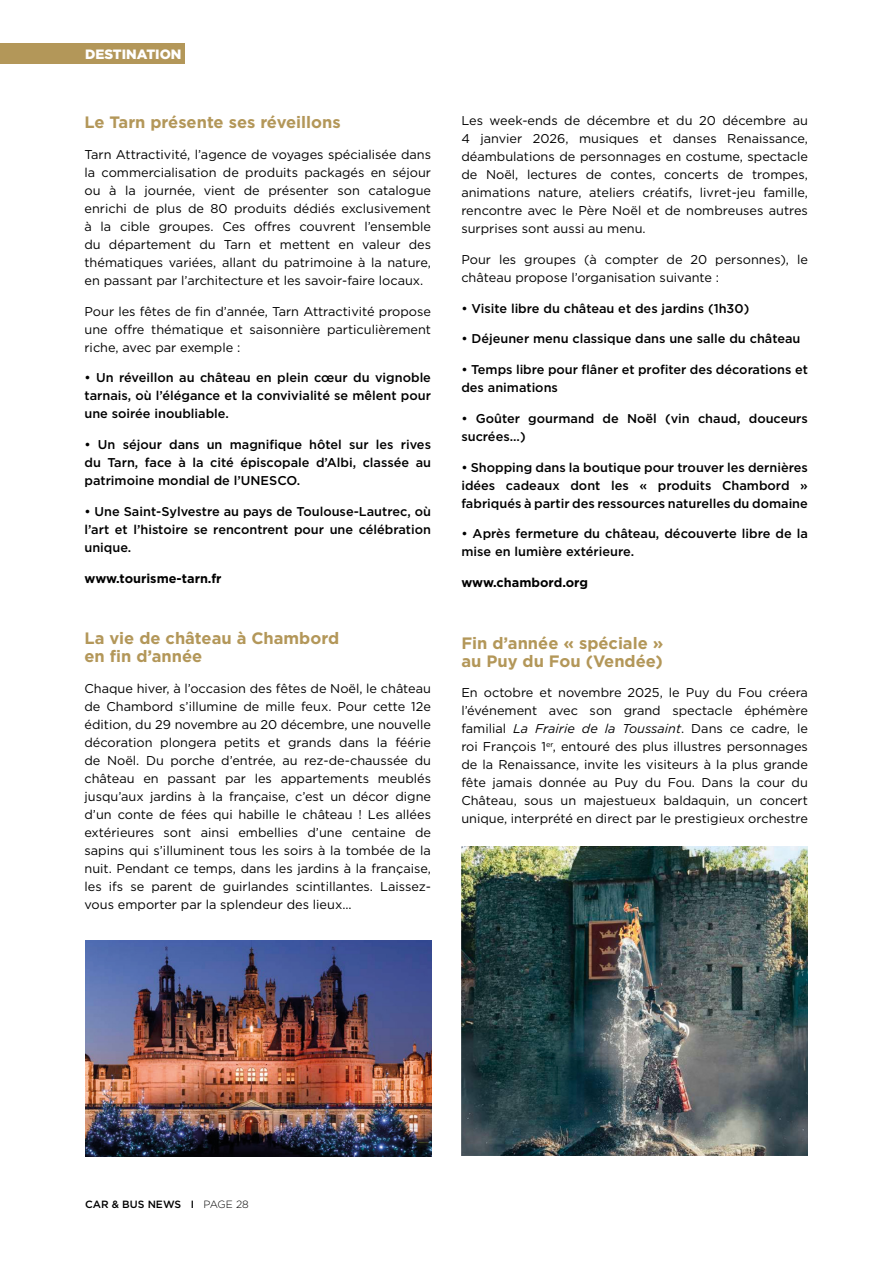
<style>
.page{position:relative;width:893px;height:1263px;background:#fff}
.page>*{position:absolute;margin:0;border:0;box-sizing:border-box;transform-origin:0 0}
.t1{font:700 16.5px/18px "Gotham";color:#b39759}
.t2{font:900 13.5px "Gotham";color:#fff}
.t3{font:12.75px/18px "Gotham";color:#000;text-align:justify}
.t4{font:500 12.75px/18px "Gotham";color:#000;text-align:justify}
.t5{font:700 12.75px "Gotham";color:#000}
.t6{font:500 10.5px "Gotham";color:#000}
.s1{font-style:italic}
.s2{font-weight:300}
</style>
<div class="page">
<div style="left:0;top:44px;width:185px;height:20px;background:#b39759"></div>
<img style="left:461px;top:846px;width:347px;height:309px">
<img style="left:85px;top:941px;width:347px;height:215px">
<p class="t2" style="left:85px;top:45px;width:98px">DESTINATION</p>
<p class="t1" style="left:84px;top:113px;width:258px">Le Tarn présente ses réveillons</p>
<p class="t3" style="left:84px;top:145px;width:348px">Tarn Attractivité, l’agence de voyages spécialisée dans la commercialisation de produits packagés en séjour ou à la journée, vient de présenter son catalogue enrichi de plus de 80 produits dédiés exclusivement à la cible groupes. Ces offres couvrent l’ensemble du département du Tarn et mettent en valeur des thématiques variées, allant du patrimoine à la nature, en passant par l’architecture et les savoir-faire locaux.</p>
<p class="t3" style="left:84px;top:302px;width:348px">Pour les fêtes de fin d’année, Tarn Attractivité propose une offre thématique et saisonnière particulièrement riche, avec par exemple :</p>
<p class="t4" style="left:84px;top:369px;width:348px">• Un réveillon au château en plein cœur du vignoble tarnais, où l’élégance et la convivialité se mêlent pour une soirée inoubliable.</p>
<p class="t4" style="left:84px;top:435px;width:348px">• Un séjour dans un magnifique hôtel sur les rives du Tarn, face à la cité épiscopale d’Albi, classée au patrimoine mondial de l’UNESCO.</p>
<p class="t4" style="left:84px;top:502px;width:348px">• Une Saint-Sylvestre au pays de Toulouse-Lautrec, où l’art et l’histoire se rencontrent pour une célébration unique.</p>
<p class="t5" style="left:84px;top:570px;width:139px">www.tourisme-tarn.fr</p>
<p class="t1" style="left:84px;top:629px;width:256px">La vie de château à Chambord en fin d’année</p>
<p class="t3" style="left:84px;top:679px;width:348px">Chaque hiver, à l’occasion des fêtes de Noël, le château de Chambord s’illumine de mille feux. Pour cette 12e édition, du 29 novembre au 20 décembre, une nouvelle décoration plongera petits et grands dans la féérie de Noël. Du porche d’entrée, au rez-de-chaussée du château en passant par les appartements meublés jusqu’aux jardins à la française, c’est un décor digne d’un conte de fées qui habille le château ! Les allées extérieures sont ainsi embellies d’une centaine de sapins qui s’illuminent tous les soirs à la tombée de la nuit. Pendant ce temps, dans les jardins à la française, les ifs se parent de guirlandes scintillantes. Laissez&shy;vous emporter par la splendeur des lieux...</p>
<p class="t3" style="left:461px;top:111px;width:348px">Les week-ends de décembre et du 20 décembre au 4 janvier 2026, musiques et danses Renaissance, déambulations de personnages en costume, spectacle de Noël, lectures de contes, concerts de trompes, animations nature, ateliers créatifs, livret-jeu famille, rencontre avec le Père Noël et de nombreuses autres surprises sont aussi au menu.</p>
<p class="t3" style="left:461px;top:250px;width:348px">Pour les groupes (à compter de 20 personnes), le château propose l’organisation suivante :</p>
<p class="t4" style="left:461px;top:299px;width:289px">• Visite libre du château et des jardins (1h30)</p>
<p class="t4" style="left:461px;top:330px;width:341px">• Déjeuner menu classique dans une salle du château</p>
<p class="t4" style="left:461px;top:360px;width:348px">• Temps libre pour flâner et profiter des décorations et des animations</p>
<p class="t4" style="left:461px;top:409px;width:348px">• Goûter gourmand de Noël (vin chaud, douceurs sucrées...)</p>
<p class="t4" style="left:461px;top:458px;width:348px">• Shopping dans la boutique pour trouver les dernières idées cadeaux dont les « produits Chambord » fabriqués à partir des ressources naturelles du domaine</p>
<p class="t4" style="left:461px;top:525px;width:348px">• Après fermeture du château, découverte libre de la mise en lumière extérieure.</p>
<p class="t5" style="left:461px;top:574px;width:128px">www.chambord.org</p>
<p class="t1" style="left:461px;top:634px;width:204px">Fin d’année « spéciale » au Puy du Fou (Vendée)</p>
<p class="t3" style="left:461px;top:684px;width:348px">En octobre et novembre 2025, le Puy du Fou créera l’événement avec son grand spectacle éphémère familial <span class="s1">La Frairie de la Toussaint</span>. Dans ce cadre, le roi François 1<sup>er</sup>, entouré des plus illustres personnages de la Renaissance, invite les visiteurs à la plus grande fête jamais donnée au Puy du Fou. Dans la cour du Château, sous un majestueux baldaquin, un concert unique, interprété en direct par le prestigieux orchestre</p>
<p class="t6" style="left:85px;top:1197px;width:165px">CAR &amp; BUS NEWS I <span class="s2">PAGE 28</span></p>
</div>
